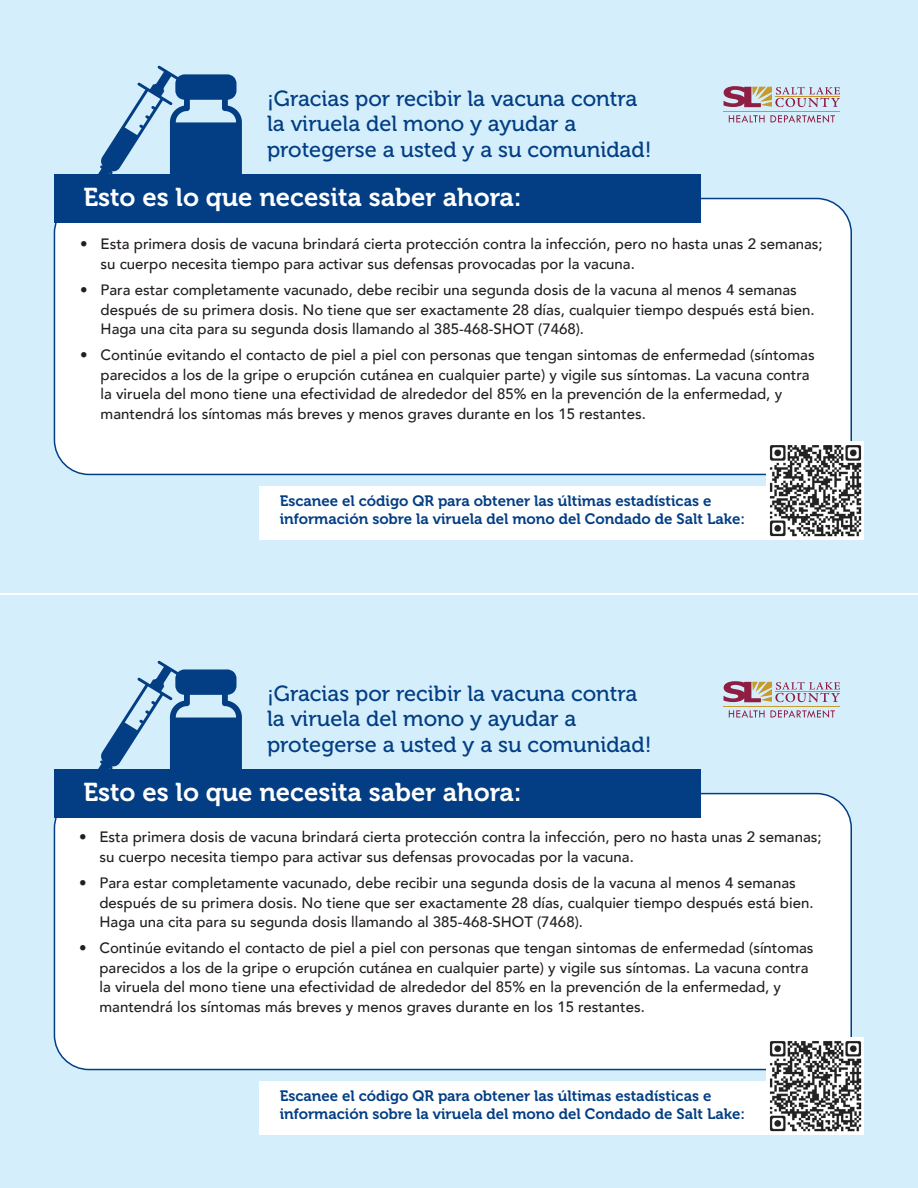
<style>
.page{position:relative;width:918px;height:1188px;background:#fff}
.page>*{position:absolute;margin:0;border:0;box-sizing:border-box;transform-origin:0 0}
.t1{font:25.65px "Museo 700";color:#fff}
.t2{font:21.9px/25.5px "Museo 500";color:#033e84}
.t3{font:500 15px/19.5px "Avenir";color:#231f20}
.Paragraph_Style_1{font:15px/18px "Museo 700";color:#033e84}
</style>
<div class="page">
<div style="left:0;top:595px;width:918px;height:593px;background:#d4effb"></div>
<div style="left:54px;top:794px;width:797px;height:276px;background:#fff;border-radius:35px"></div>
<div style="left:259px;top:1081px;width:593px;height:54px;background:#fff"></div>
<svg style="left:98px;top:661px;width:144px;height:108px"></svg>
<div style="left:54px;top:769px;width:646px;height:48px;background:#033e84"></div>
<img style="left:767px;top:1037px;width:97px;height:98px">
<svg style="left:724px;top:681px;width:115px;height:21px"></svg>
<hr style="left:776px;top:691px;width:63px;height:1px;background:#c8992b">
<hr style="left:724px;top:706px;width:115px;height:1px;background:#c8992b">
<svg style="left:729px;top:710px;width:106px;height:7px"></svg>
<div style="left:0;top:0;width:918px;height:593px;background:#d4effb"></div>
<div style="left:54px;top:199px;width:797px;height:275px;background:#fff;border-radius:35px"></div>
<div style="left:259px;top:486px;width:593px;height:53px;background:#fff"></div>
<svg style="left:98px;top:66px;width:144px;height:108px"></svg>
<div style="left:54px;top:174px;width:646px;height:48px;background:#033e84"></div>
<img style="left:767px;top:442px;width:97px;height:97px">
<svg style="left:724px;top:86px;width:115px;height:21px"></svg>
<hr style="left:776px;top:96px;width:63px;height:1px;background:#c8992b">
<hr style="left:724px;top:111px;width:115px;height:1px;background:#c8992b">
<svg style="left:729px;top:115px;width:106px;height:7px"></svg>
<p class="t2" style="left:267px;top:86px;width:386px">¡Gracias por recibir la vacuna contra la viruela del mono y ayudar a protegerse a usted y a su comunidad!</p>
<p class="t1" style="left:83px;top:183px;width:440px">Esto es lo que necesita saber ahora:</p>
<p class="t3" style="left:101px;top:234px;width:724px;text-indent:-20px">• Esta primera dosis de vacuna brindará cierta protección contra la infección, pero no hasta unas 2 semanas; su cuerpo necesita tiempo para activar sus defensas provocadas por la vacuna.</p>
<p class="t3" style="left:101px;top:279px;width:716px;text-indent:-20px">• Para estar completamente vacunado, debe recibir una segunda dosis de la vacuna al menos 4 semanas después de su primera dosis. No tiene que ser exactamente 28 días, cualquier tiempo después está bien.<br>Haga una cita para su segunda dosis llamando al 385-468-SHOT (7468).</p>
<p class="t3" style="left:101px;top:345px;width:716px;text-indent:-20px">• Continúe evitando el contacto de piel a piel con personas que tengan sintomas de enfermedad (síntomas parecidos a los de la gripe o erupción cutánea en cualquier parte) y vigile sus síntomas. La vacuna contra la viruela del mono tiene una efectividad de alrededor del 85% en la prevención de la enfermedad, y mantendrá los síntomas más breves y menos graves durante en los 15 restantes.</p>
<p class="Paragraph_Style_1" style="left:280px;top:492px;width:467px">Escanee el código QR para obtener las últimas estadísticas e información sobre la viruela del mono del Condado de Salt Lake:</p>
<p class="t2" style="left:267px;top:681px;width:386px">¡Gracias por recibir la vacuna contra la viruela del mono y ayudar a protegerse a usted y a su comunidad!</p>
<p class="t1" style="left:83px;top:778px;width:440px">Esto es lo que necesita saber ahora:</p>
<p class="t3" style="left:99px;top:827px;width:724px;text-indent:-20px">• Esta primera dosis de vacuna brindará cierta protección contra la infección, pero no hasta unas 2 semanas; su cuerpo necesita tiempo para activar sus defensas provocadas por la vacuna.</p>
<p class="t3" style="left:99px;top:872px;width:716px;text-indent:-20px">• Para estar completamente vacunado, debe recibir una segunda dosis de la vacuna al menos 4 semanas después de su primera dosis. No tiene que ser exactamente 28 días, cualquier tiempo después está bien.<br>Haga una cita para su segunda dosis llamando al 385-468-SHOT (7468).</p>
<p class="t3" style="left:99px;top:938px;width:716px;text-indent:-20px">• Continúe evitando el contacto de piel a piel con personas que tengan sintomas de enfermedad (síntomas parecidos a los de la gripe o erupción cutánea en cualquier parte) y vigile sus síntomas. La vacuna contra la viruela del mono tiene una efectividad de alrededor del 85% en la prevención de la enfermedad, y mantendrá los síntomas más breves y menos graves durante en los 15 restantes.</p>
<p class="Paragraph_Style_1" style="left:280px;top:1087px;width:467px">Escanee el código QR para obtener las últimas estadísticas e información sobre la viruela del mono del Condado de Salt Lake:</p>
</div>
